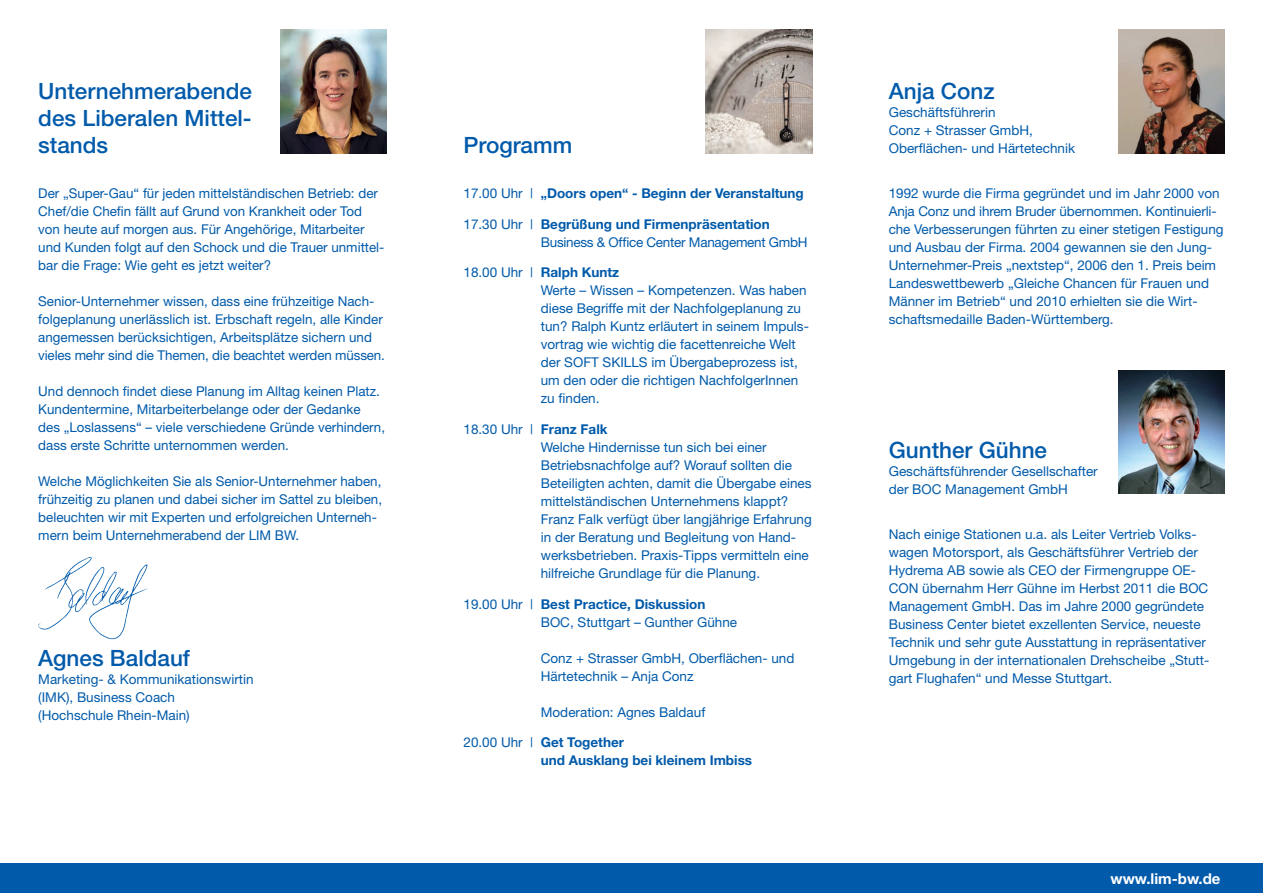
<style>
.page{position:relative;width:1263px;height:893px;background:#fff}
.page>*{position:absolute;margin:0;border:0;box-sizing:border-box;transform-origin:0 0}
.t1{font:500 22.5px/27px "Helvetica Neue";color:#015aaa;text-align:justify}
.t2{font:700 15px "Helvetica Neue";color:#fff}
.t3{font:13.5px/18px "Helvetica Neue";color:#015aaa}
.t4{font:700 13.5px/18px "Helvetica Neue";color:#015aaa}
.t5{font:13.5px/18px "Helvetica Neue";letter-spacing:-.02em;color:#015aaa}
.s1{font-weight:400}
.s2{font-weight:700}
</style>
<div class="page">
<div style="left:0;top:863px;width:1263px;height:30px;background:#015aaa"></div>
<img style="left:706px;top:30px;width:106px;height:123px">
<img style="left:281px;top:30px;width:106px;height:123px">
<img style="left:1118px;top:30px;width:107px;height:123px">
<img style="left:1118px;top:371px;width:107px;height:123px">
<img style="left:38px;top:557px;width:110px;height:83px">
<h1 class="t1" style="left:38px;top:77px;width:215px">Unternehmerabende des Liberalen Mittel&shy;stands</h1>
<p class="t3" style="left:38px;top:184px;width:348px">Der „Super-Gau“ für jeden mittelständischen Betrieb: der Chef/die Chefin fällt auf Grund von Krankheit oder Tod von heute auf morgen aus. Für Angehörige, Mitarbeiter und Kunden folgt auf den Schock und die Trauer unmittel&shy;bar die Frage: Wie geht es jetzt weiter?</p>
<p class="t3" style="left:38px;top:292px;width:348px">Senior-Unternehmer wissen, dass eine frühzeitige Nach&shy;folgeplanung unerlässlich ist. Erbschaft regeln, alle Kinder angemessen berücksichtigen, Arbeitsplätze sichern und vieles mehr sind die Themen, die beachtet werden müssen.</p>
<p class="t3" style="left:38px;top:382px;width:348px">Und dennoch findet diese Planung im Alltag keinen Platz.<br>Kundentermine, Mitarbeiterbelange oder der Gedanke des „Loslassens“ – viele verschiedene Gründe verhindern, dass erste Schritte unternommen werden.</p>
<p class="t3" style="left:38px;top:472px;width:345px">Welche Möglichkeiten Sie als Senior-Unternehmer haben, frühzeitig zu planen und dabei sicher im Sattel zu bleiben, beleuchten wir mit Experten und erfolgreichen Unterneh&shy;mern beim Unternehmerabend der LIM BW.</p>
<h1 class="t1" style="left:38px;top:644px;width:153px">Agnes Baldauf</h1>
<p class="t3" style="left:38px;top:670px;width:217px">Marketing- &amp; Kommunikationswirtin (IMK), Business Coach<br>(Hochschule Rhein-Main)</p>
<h1 class="t1" style="left:463px;top:131px;width:110px">Programm</h1>
<p class="t4" style="left:463px;top:184px;width:342px"><span class="s1">17.00 Uhr |</span> „Doors open“ - Beginn der Veranstaltung</p>
<p class="t5" style="left:541px;top:214px;width:268px;text-indent:-77px">17.30 Uhr | <span class="s2">Begrüßung und Firmenpräsentation<br></span>Business &amp; Office Center Management GmbH</p>
<p class="t3" style="left:541px;top:263px;width:270px;text-indent:-77px">18.00 Uhr | <span class="s2">Ralph Kuntz<br></span>Werte – Wissen – Kompetenzen. Was haben diese Begriffe mit der Nachfolgeplanung zu tun? Ralph Kuntz erläutert in seinem Impuls&shy;vortrag wie wichtig die facettenreiche Welt der SOFT SKILLS im Übergabeprozess ist, um den oder die richtigen NachfolgerInnen zu finden.</p>
<p class="t3" style="left:541px;top:420px;width:272px;text-indent:-77px">18.30 Uhr | <span class="s2">Franz Falk<br></span>Welche Hindernisse tun sich bei einer Betriebsnachfolge auf? Worauf sollten die Beteiligten achten, damit die Übergabe eines mittelständischen Unternehmens klappt?<br>Franz Falk verfügt über langjährige Erfahrung in der Beratung und Begleitung von Hand&shy;werksbetrieben. Praxis-Tipps vermitteln eine hilfreiche Grundlage für die Planung.</p>
<p class="t3" style="left:541px;top:595px;width:198px;text-indent:-77px">19.00 Uhr | <span class="s2">Best Practice, Diskussion<br></span>BOC, Stuttgart – Gunther Gühne</p>
<p class="t3" style="left:541px;top:649px;width:255px">Conz + Strasser GmbH, Oberflächen- und<br>Härtetechnik – Anja Conz</p>
<p class="t3" style="left:541px;top:703px;width:166px">Moderation: Agnes Baldauf</p>
<p class="t4" style="left:541px;top:733px;width:213px;text-indent:-77px"><span class="s1">20.00 Uhr |</span> Get Together<br>und Ausklang bei kleinem Imbiss</p>
<h1 class="t1" style="left:889px;top:77px;width:107px">Anja Conz</h1>
<p class="t3" style="left:889px;top:103px;width:188px">Geschäftsführerin<br>Conz + Strasser GmbH,<br>Oberflächen- und Härtetechnik</p>
<p class="t3" style="left:889px;top:184px;width:336px">1992 wurde die Firma gegründet und im Jahr 2000 von Anja Conz und ihrem Bruder übernommen. Kontinuierli&shy;che Verbesserungen führten zu einer stetigen Festigung und Ausbau der Firma. 2004 gewannen sie den Jung-Unternehmer-Preis „nextstep“, 2006 den 1. Preis beim Landeswettbewerb „Gleiche Chancen für Frauen und Männer im Betrieb“ und 2010 erhielten sie die Wirt&shy;schaftsmedaille Baden-Württemberg.</p>
<h1 class="t1" style="left:889px;top:436px;width:160px">Gunther Gühne</h1>
<p class="t3" style="left:889px;top:462px;width:211px">Geschäftsführender Gesellschafter der BOC Management GmbH</p>
<p class="t3" style="left:889px;top:525px;width:322px">Nach einige Stationen u.a. als Leiter Vertrieb Volks&shy;wagen Motorsport, als Geschäftsführer Vertrieb der Hydrema AB sowie als CEO der Firmengruppe OE-CON übernahm Herr Gühne im Herbst 2011 die BOC Management GmbH. Das im Jahre 2000 gegründete Business Center bietet exzellenten Service, neueste Technik und sehr gute Ausstattung in repräsentativer Umgebung in der internationalen Drehscheibe „Stutt&shy;gart Flughafen“ und Messe Stuttgart.</p>
<p class="t2" style="left:1110px;top:869px;width:111px">www.lim-bw.de</p>
</div>
